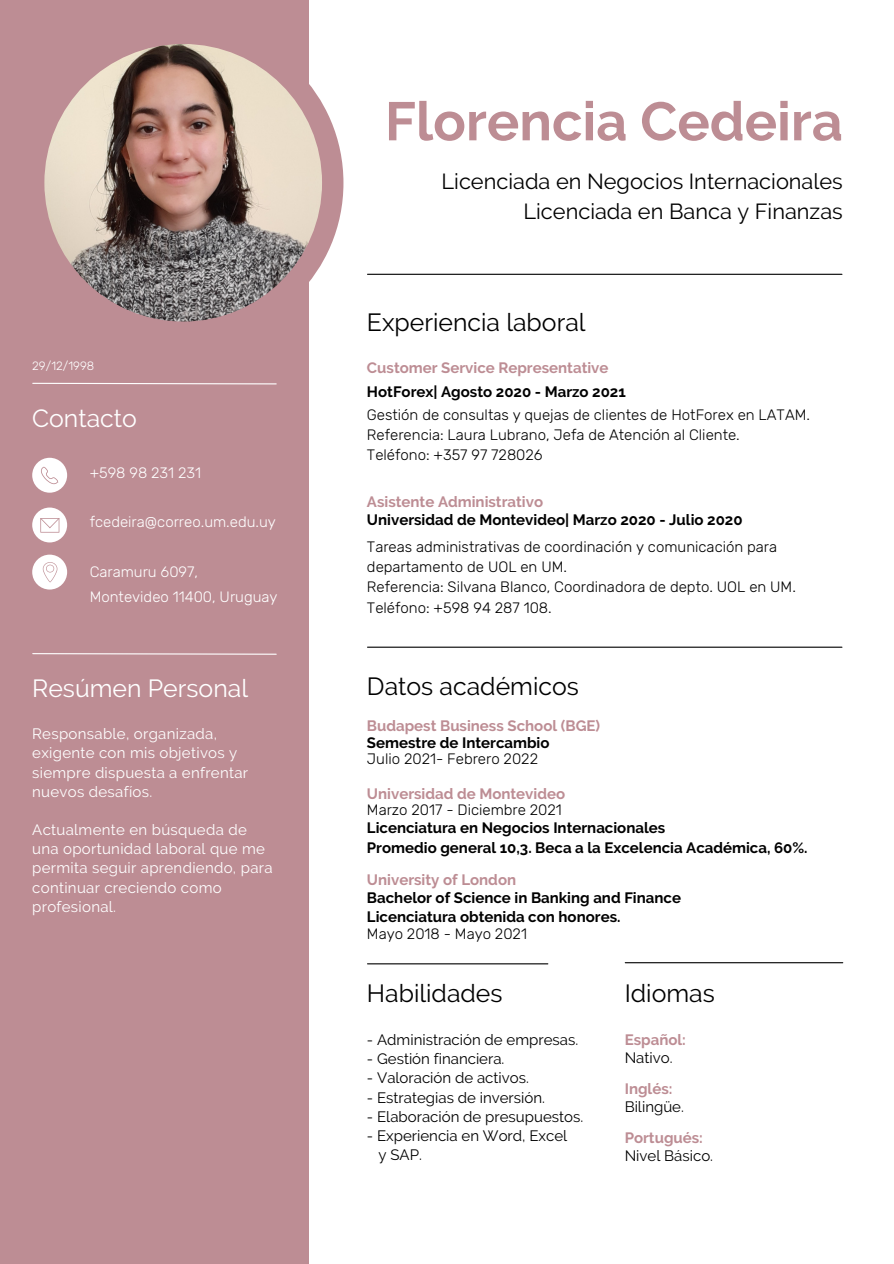
<style>
.page{position:relative;width:894px;height:1264px;background:#fff}
.page>*{position:absolute;margin:0;border:0;box-sizing:border-box;transform-origin:0 0}
.t1{font:700 54px "Raleway";color:#bd8d94}
.t2{font:24.75px "Raleway";color:#000}
.t3{font:24.75px "Raleway";color:#fff}
.t4{font:21.75px/30.5px "Raleway";color:#000;text-align:right}
.t5{font:300 15px/20.2px "Rubik";color:#000}
.t6{font:700 15px "Raleway";color:#000}
.t7{font:15px/19.2px "Raleway";letter-spacing:.02em;color:#fff}
.t8{font:15px "Raleway";color:#000}
.t9{font:700 15px "Raleway";color:#bd8d94}
.t10{font:300 15px "Rubik";color:#fff}
.t11{font:300 12px "Rubik";color:#fff}
</style>
<div class="page">
<div style="left:0;top:0;width:309px;height:1263px;background:#bd8d94"></div>
<div style="left:23px;top:23px;width:320px;height:320px;background:#bd8d94;border-radius:50%"></div>
<img style="left:44px;top:44px;width:278px;height:277px;border-radius:50%">
<hr style="left:367px;top:963px;width:180px;height:1px;background:#000">
<hr style="left:625px;top:962px;width:217px;height:1px;background:#000">
<hr style="left:367px;top:646px;width:474px;height:1px;background:#000">
<hr style="left:367px;top:274px;width:474px;height:1px;background:#000">
<svg style="left:32px;top:382px;width:245px;height:3px"></svg>
<svg style="left:32px;top:653px;width:245px;height:2px"></svg>
<div style="left:32px;top:458px;width:35px;height:34px;background:#fff;border-radius:50%"></div>
<div style="left:32px;top:507px;width:35px;height:35px;background:#fff;border-radius:50%"></div>
<div style="left:32px;top:554px;width:35px;height:35px;background:#fff;border-radius:50%"></div>
<svg style="left:41px;top:466px;width:18px;height:18px"></svg>
<svg style="left:40px;top:518px;width:19px;height:14px"></svg>
<svg style="left:43px;top:562px;width:14px;height:20px"></svg>
<p class="t11" style="left:32px;top:358px;width:64px">29/12/1998</p>
<p class="t3" style="left:32px;top:403px;width:106px">Contacto</p>
<p class="t10" style="left:90px;top:463px;width:113px">+598 98 231 231</p>
<p class="t10" style="left:90px;top:513px;width:188px">fcedeira@correo.um.edu.uy</p>
<p class="t10" style="left:90px;top:562px;width:110px">Caramuru 6097,</p>
<p class="t10" style="left:90px;top:587px;width:189px">Montevideo 11400, Uruguay</p>
<p class="t3" style="left:32px;top:673px;width:217px">Resúmen Personal</p>
<p class="t7" style="left:32px;top:724px;width:217px">Responsable, organizada, exigente con mis objetivos y siempre dispuesta a enfrentar nuevos desafíos.</p>
<p class="t7" style="left:32px;top:820px;width:242px">Actualmente en búsqueda de una oportunidad laboral que me permita seguir aprendiendo, para continuar creciendo como profesional.</p>
<p class="t1" style="left:385px;top:89px;width:459px">Florencia Cedeira</p>
<p class="t4" style="left:441px;top:166px;width:402px">Licenciada en Negocios Internacionales<br>Licenciada en Banca y Finanzas</p>
<p class="t2" style="left:367px;top:307px;width:220px">Experiencia laboral</p>
<p class="t9" style="left:367px;top:358px;width:243px">Customer Service Representative</p>
<p class="t6" style="left:367px;top:382px;width:260px">HotForex| Agosto 2020 - Marzo 2021</p>
<p class="t5" style="left:367px;top:404px;width:444px">Gestión de consultas y quejas de clientes de HotForex en LATAM.</p>
<p class="t5" style="left:367px;top:425px;width:374px">Referencia: Laura Lubrano, Jefa de Atención al Cliente.</p>
<p class="t5" style="left:367px;top:445px;width:177px">Teléfono: +357 97 728026</p>
<p class="t9" style="left:367px;top:493px;width:178px">Asistente Administrativo</p>
<p class="t6" style="left:367px;top:510px;width:377px">Universidad de Montevideo| Marzo 2020 - Julio 2020</p>
<p class="t5" style="left:367px;top:536px;width:411px">Tareas administrativas de coordinación y comunicación para departamento de UOL en UM.</p>
<p class="t5" style="left:367px;top:577px;width:430px">Referencia: Silvana Blanco, Coordinadora de depto. UOL en UM.<br>Teléfono: +598 94 287 108.</p>
<p class="t2" style="left:367px;top:671px;width:213px">Datos académicos</p>
<p class="t9" style="left:367px;top:717px;width:235px">Budapest Business School (BGE)</p>
<p class="t6" style="left:367px;top:734px;width:184px">Semestre de Intercambio</p>
<p class="t5" style="left:367px;top:749px;width:173px">Julio 2021- Febrero 2022</p>
<p class="t9" style="left:367px;top:784px;width:200px">Universidad de Montevideo</p>
<p class="t6" style="left:367px;top:819px;width:300px">Licenciatura en Negocios Internacionales</p>
<p class="t6" style="left:367px;top:838px;width:442px">Promedio general 10,3. Beca a la Excelencia Académica, 60%.</p>
<p class="t5" style="left:367px;top:800px;width:196px">Marzo 2017 - Diciembre 2021</p>
<p class="t9" style="left:367px;top:871px;width:151px">University of London</p>
<p class="t6" style="left:367px;top:889px;width:315px">Bachelor of Science in Banking and Finance</p>
<p class="t6" style="left:367px;top:908px;width:255px">Licenciatura obtenida con honores.</p>
<p class="t5" style="left:367px;top:923px;width:161px">Mayo 2018 - Mayo 2021</p>
<p class="t2" style="left:367px;top:979px;width:137px">Habilidades</p>
<p class="t2" style="left:624px;top:979px;width:92px">Idiomas</p>
<p class="t9" style="left:624px;top:1031px;width:63px">Español:</p>
<p class="t8" style="left:624px;top:1048px;width:49px">Nativo.</p>
<p class="t8" style="left:624px;top:1097px;width:61px">Bilingüe.</p>
<p class="t8" style="left:367px;top:1030px;width:213px">- Administración de empresas.</p>
<p class="t8" style="left:367px;top:1050px;width:139px">- Gestión financiera.</p>
<p class="t8" style="left:367px;top:1069px;width:163px">- Valoración de activos.</p>
<p class="t8" style="left:367px;top:1088px;width:179px">- Estrategias de inversión.</p>
<p class="t8" style="left:367px;top:1107px;width:218px">- Elaboración de presupuestos.</p>
<p class="t8" style="left:367px;top:1126px;width:202px">- Experiencia en Word, Excel</p>
<p class="t8" style="left:378px;top:1145px;width:45px">y SAP.</p>
<p class="t9" style="left:624px;top:1080px;width:49px">Inglés:</p>
<p class="t9" style="left:624px;top:1129px;width:80px">Portugués:</p>
<p class="t8" style="left:624px;top:1146px;width:90px">Nivel Básico.</p>
</div>
